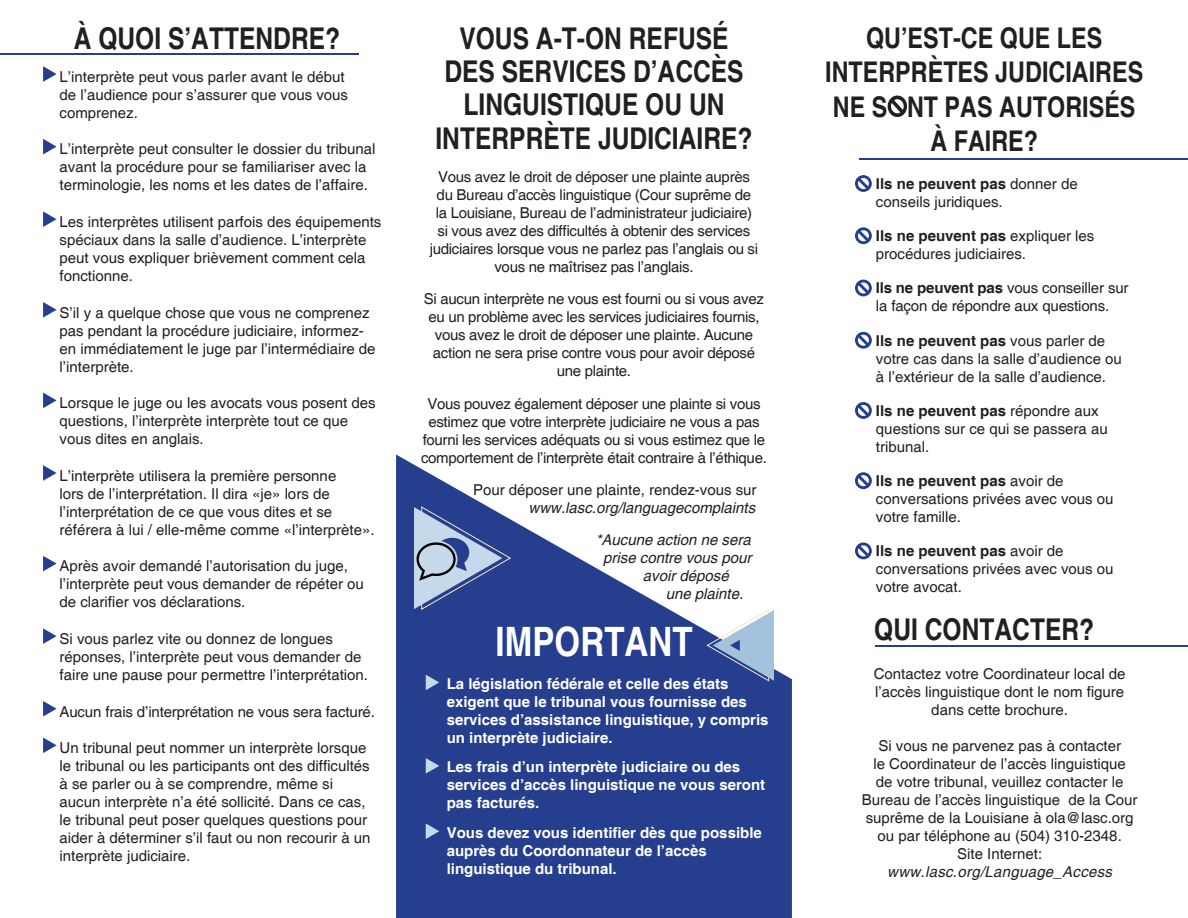
<style>
.page{position:relative;width:1188px;height:918px;background:#fff}
.page>*{position:absolute;margin:0;border:0;box-sizing:border-box;transform-origin:0 0}
.t1{font:700 condensed 40.5px "Helvetica";color:#fff}
.t2{font:700 condensed 30px/33.5px "Helvetica";color:#231f20;text-align:center}
.t3{font:700 condensed 28.5px/34.5px "Helvetica";color:#231f20;text-align:center}
.t4{font:15px/18px "Helvetica";color:#231f20}
.t5{font:15px/18px "Helvetica";letter-spacing:-.02em;color:#231f20;text-align:center}
.t6{font:700 15px/18px "Helvetica";color:#fff}
.t7{font:italic 15px "Helvetica";color:#231f20}
.t8{font:italic 15px "Helvetica";letter-spacing:.02em;color:#231f20}
.s1{font-weight:700}
</style>
<div class="page">
<svg style="left:396px;top:454px;width:396px;height:464px;fill:#253f8e"></svg>
<svg style="left:43px;top:66px;width:14px;height:16px"></svg>
<svg style="left:43px;top:139px;width:14px;height:15px"></svg>
<svg style="left:43px;top:211px;width:14px;height:16px"></svg>
<svg style="left:43px;top:302px;width:14px;height:16px"></svg>
<svg style="left:43px;top:393px;width:14px;height:15px"></svg>
<svg style="left:43px;top:465px;width:14px;height:16px"></svg>
<svg style="left:43px;top:556px;width:14px;height:15px"></svg>
<svg style="left:43px;top:628px;width:14px;height:16px"></svg>
<svg style="left:43px;top:701px;width:14px;height:16px"></svg>
<svg style="left:43px;top:738px;width:14px;height:15px"></svg>
<hr style="left:0;top:53px;width:358px;height:2px;background:#253f8e">
<svg style="left:426px;top:675px;width:13px;height:15px"></svg>
<svg style="left:426px;top:758px;width:13px;height:16px"></svg>
<svg style="left:426px;top:823px;width:13px;height:16px"></svg>
<hr style="left:859px;top:158px;width:329px;height:2px;background:#253f8e">
<svg style="left:855px;top:175px;width:17px;height:17px"></svg>
<svg style="left:855px;top:227px;width:17px;height:17px"></svg>
<svg style="left:855px;top:280px;width:17px;height:16px"></svg>
<svg style="left:855px;top:332px;width:17px;height:17px"></svg>
<svg style="left:855px;top:402px;width:17px;height:17px"></svg>
<svg style="left:855px;top:472px;width:17px;height:17px"></svg>
<svg style="left:855px;top:543px;width:17px;height:16px"></svg>
<hr style="left:876px;top:645px;width:312px;height:2px;background:#253f8e">
<svg style="left:707px;top:609px;width:67px;height:72px"></svg>
<svg style="left:414px;top:506px;width:97px;height:104px;background:#697eaf"></svg>
<svg style="left:888px;top:96px;width:19px;height:21px"></svg>
<p class="t2" style="left:74px;top:22px;width:268px">À QUOI S’ATTENDRE?</p>
<p class="t4" style="left:60px;top:68px;width:290px">L’interprète peut vous parler avant le début de l’audience pour s’assurer que vous vous comprenez.</p>
<p class="t4" style="left:60px;top:141px;width:317px">L’interprète peut consulter le dossier du tribunal avant la procédure pour se familiariser avec la terminologie, les noms et les dates de l’affaire.</p>
<p class="t4" style="left:60px;top:213px;width:323px">Les interprètes utilisent parfois des équipements spéciaux dans la salle d’audience. L’interprète peut vous expliquer brièvement comment cela fonctionne.</p>
<p class="t4" style="left:60px;top:304px;width:317px">S’il y a quelque chose que vous ne comprenez pas pendant la procédure judiciaire, informez&shy;en immédiatement le juge par l’intermédiaire de l’interprète.</p>
<p class="t4" style="left:60px;top:394px;width:318px">Lorsque le juge ou les avocats vous posent des questions, l’interprète interprète tout ce que vous dites en anglais.</p>
<p class="t4" style="left:60px;top:467px;width:317px">L’interprète utilisera la première personne<br>lors de l’interprétation. Il dira «je» lors de l’interprétation de ce que vous dites et se référera à lui / elle-même comme «l’interprète».</p>
<p class="t4" style="left:60px;top:558px;width:306px">Après avoir demandé l’autorisation du juge, l’interprète peut vous demander de répéter ou de clarifier vos déclarations.</p>
<p class="t4" style="left:60px;top:630px;width:310px">Si vous parlez vite ou donnez de longues réponses, l’interprète peut vous demander de faire une pause pour permettre l’interprétation.</p>
<p class="t4" style="left:60px;top:703px;width:317px">Aucun frais d’interprétation ne vous sera facturé.</p>
<p class="t4" style="left:60px;top:739px;width:312px">Un tribunal peut nommer un interprète lorsque le tribunal ou les participants ont des difficultés à se parler ou à se comprendre, même si aucun interprète n’a été sollicité. Dans ce cas, le tribunal peut poser quelques questions pour aider à déterminer s’il faut ou non recourir à un interprète judiciaire.</p>
<p class="t2" style="left:435px;top:22px;width:319px">VOUS A-T-ON REFUSÉ<br>DES SERVICES D’ACCÈS<br>LINGUISTIQUE OU UN<br>INTERPRÈTE JUDICIAIRE?</p>
<p class="t5" style="left:430px;top:168px;width:330px">Vous avez le droit de déposer une plainte auprès du Bureau d’accès linguistique (Cour suprême de la Louisiane, Bureau de l’administrateur judiciaire) si vous avez des difficultés à obtenir des services judiciaires lorsque vous ne parlez pas l’anglais ou si vous ne maîtrisez pas l’anglais.</p>
<p class="t5" style="left:424px;top:290px;width:342px">Si aucun interprète ne vous est fourni ou si vous avez eu un problème avec les services judiciaires fournis, vous avez le droit de déposer une plainte. Aucune action ne sera prise contre vous pour avoir déposé une plainte.</p>
<p class="t5" style="left:421px;top:395px;width:347px">Vous pouvez également déposer une plainte si vous estimez que votre interprète judiciaire ne vous a pas fourni les services adéquats ou si vous estimez que le comportement de l’interprète était contraire à l’éthique.</p>
<p class="t4" style="left:473px;top:481px;width:285px">Pour déposer une plainte, rendez-vous sur</p>
<p class="t7" style="left:529px;top:499px;width:228px">www.lasc.org/languagecomplaints</p>
<p class="t7" style="left:596px;top:531px;width:157px">*Aucune action ne sera</p>
<p class="t7" style="left:603px;top:549px;width:150px">prise contre vous pour</p>
<p class="t7" style="left:643px;top:567px;width:87px">avoir déposé</p>
<p class="t7" style="left:666px;top:585px;width:79px">une plainte.</p>
<p class="t1" style="left:495px;top:617px;width:199px">IMPORTANT</p>
<p class="t6" style="left:447px;top:675px;width:323px">La législation fédérale et celle des états exigent que le tribunal vous fournisse des services d’assistance linguistique, y compris un interprète judiciaire.</p>
<p class="t6" style="left:447px;top:759px;width:320px">Les frais d’un interprète judiciaire ou des services d’accès linguistique ne vous seront pas facturés.</p>
<p class="t6" style="left:447px;top:824px;width:317px">Vous devez vous identifier dès que possible auprès du Coordonnateur de l’accès linguistique du tribunal.</p>
<p class="t3" style="left:825px;top:21px;width:320px">QU’EST-CE QUE LES<br>INTERPRÈTES JUDICIAIRES<br>NE S NT PAS AUTORISÉS<br>À FAIRE?</p>
<p class="t4" style="left:876px;top:175px;width:203px"><span class="s1">Ils ne peuvent pas</span> donner de conseils juridiques.</p>
<p class="t4" style="left:876px;top:227px;width:220px"><span class="s1">Ils ne peuvent pas</span> expliquer les procédures judiciaires.</p>
<p class="t4" style="left:876px;top:280px;width:254px"><span class="s1">Ils ne peuvent pas</span> vous conseiller sur la façon de répondre aux questions.</p>
<p class="t4" style="left:876px;top:332px;width:247px"><span class="s1">Ils ne peuvent pas</span> vous parler de votre cas dans la salle d’audience ou à l’extérieur de la salle d’audience.</p>
<p class="t4" style="left:876px;top:402px;width:233px"><span class="s1">Ils ne peuvent pas</span> répondre aux questions sur ce qui se passera au tribunal.</p>
<p class="t4" style="left:876px;top:472px;width:239px"><span class="s1">Ils ne peuvent pas</span> avoir de conversations privées avec vous ou votre famille.</p>
<p class="t4" style="left:876px;top:543px;width:239px"><span class="s1">Ils ne peuvent pas</span> avoir de conversations privées avec vous ou votre avocat.</p>
<p class="t2" style="left:874px;top:613px;width:222px">QUI CONTACTER?</p>
<p class="t4" style="left:874px;top:665px;width:253px;text-align:center">Contactez votre Coordinateur local de l’accès linguistique dont le nom figure dans cette brochure.</p>
<p class="t4" style="left:862px;top:737px;width:277px;text-align:center">Si vous ne parvenez pas à contacter<br>le Coordinateur de l’accès linguistique<br>de votre tribunal, veuillez contacter le Bureau de l’accès linguistique de la Cour suprême de la Louisiane à ola@lasc.org ou par téléphone au (504) 310-2348.<br>Site Internet:</p>
<p class="t8" style="left:887px;top:863px;width:226px">www.lasc.org/Language_Access</p>
</div>
